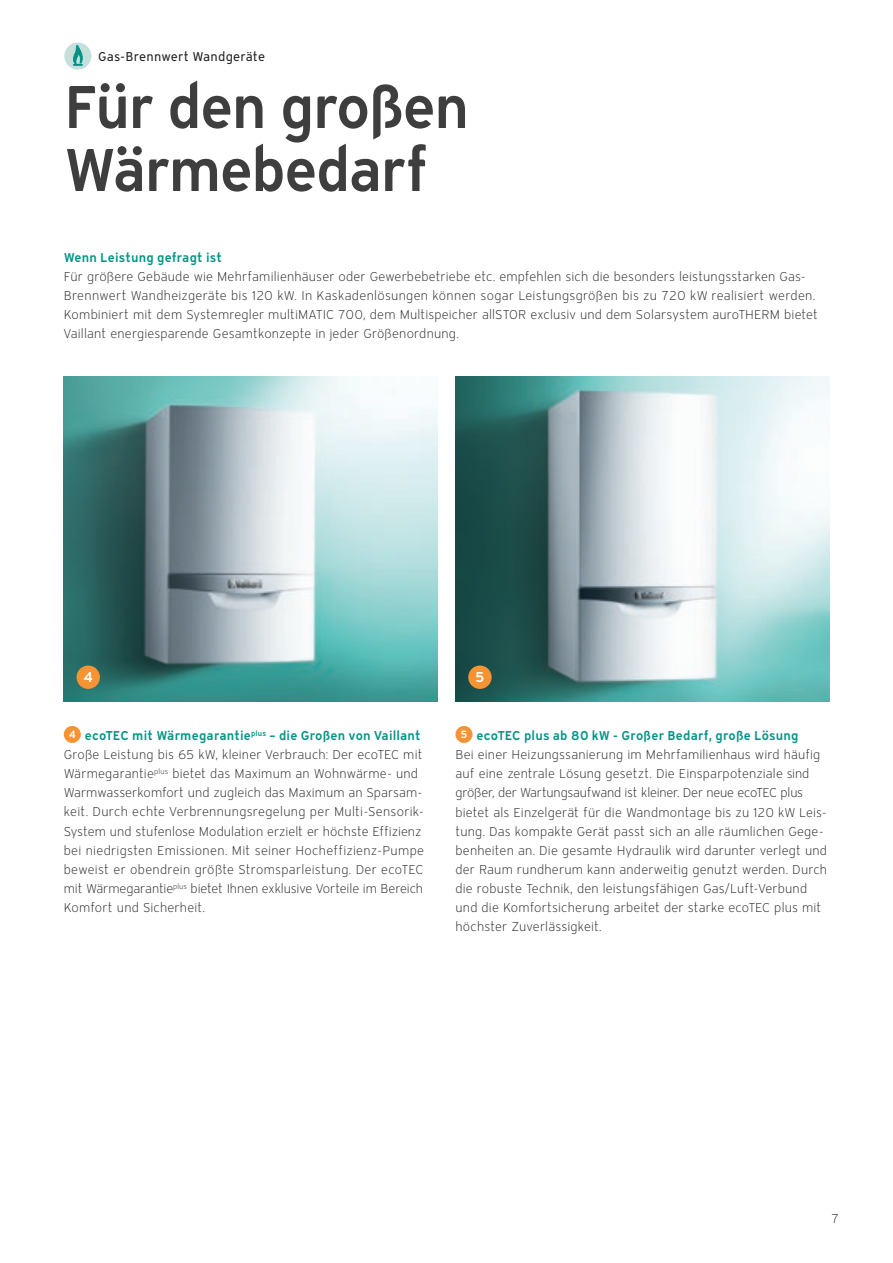
<style>
.page{position:relative;width:893px;height:1263px;background:#fff}
.page>*{position:absolute;margin:0;border:0;box-sizing:border-box;transform-origin:0 0}
.t1{font:600 60px/63px "Vaillant 16";letter-spacing:-.03em;color:#3e3e3f}
.t2{font:600 14.25px "Vaillant 16";color:#fff}
.t3{font:300 12.75px/19.2px "Vaillant 16";letter-spacing:.01em;color:#231f20}
.t4{font:12.75px "Vaillant 16";letter-spacing:.015em;color:#231f20}
.t5{font:600 12.75px "Vaillant 16";letter-spacing:.01em;color:#009385}
.s1{font-weight:600;color:#009385}
</style>
<div class="page">
<svg style="left:64px;top:43px;width:27px;height:27px"></svg>
<svg style="left:73px;top:45px;width:9px;height:21px"></svg>
<img style="left:64px;top:376px;width:373px;height:326px">
<img style="left:455px;top:376px;width:374px;height:326px">
<div style="left:64px;top:726px;width:17px;height:17px;background:#f79332;border-radius:50%"></div>
<div style="left:455px;top:726px;width:17px;height:17px;background:#f79332;border-radius:50%"></div>
<div style="left:77px;top:665px;width:23px;height:24px;background:#f79332;border-radius:50%"></div>
<div style="left:468px;top:665px;width:24px;height:24px;background:#f79332;border-radius:50%"></div>
<p class="t4" style="left:98px;top:49px;width:168px">Gas-Brennwert Wandgeräte</p>
<h1 class="t1" style="left:64px;top:73px;width:407px">Für den großen<br>Wärmebedarf</h1>
<p class="t5" style="left:64px;top:248px;width:160px">Wenn Leistung gefragt ist</p>
<p class="t3" style="left:64px;top:266px;width:756px">Für größere Gebäude wie Mehrfamilienhäuser oder Gewerbebetriebe etc. empfehlen sich die besonders leistungsstarken Gas-Brennwert Wandheizgeräte bis 120 kW. In Kaskadenlösungen können sogar Leistungsgrößen bis zu 720 kW realisiert werden.<br>Kombiniert mit dem Systemregler multiMATIC 700, dem Multispeicher allSTOR exclusiv und dem Solarsystem auroTHERM bietet Vaillant energiesparende Gesamtkonzepte in jeder Größenordnung.</p>
<p class="t2" style="left:83px;top:667px;width:11px">4</p>
<p class="t2" style="left:475px;top:667px;width:11px">5</p>
<p class="t3" style="left:64px;top:726px;width:362px;text-indent:5px"><sup>4</sup> <span class="s1">ecoTEC mit Wärmegarantie</span><sup>plus</sup> <span class="s1">– die Großen von Vaillant </span>Große Leistung bis 65 kW, kleiner Verbrauch: Der ecoTEC mit Wärmegarantie<sup>plus</sup> bietet das Maximum an Wohnwärme- und Warmwasserkomfort und zugleich das Maximum an Sparsam&shy;keit. Durch echte Verbrennungsregelung per Multi-Sensorik-System und stufenlose Modulation erzielt er höchste Effizienz bei niedrigsten Emissionen. Mit seiner Hocheffizienz-Pumpe beweist er obendrein größte Stromsparleistung. Der ecoTEC mit Wärmegarantie<sup>plus</sup> bietet Ihnen exklusive Vorteile im Bereich Komfort und Sicherheit.</p>
<p class="t3" style="left:455px;top:726px;width:373px;text-indent:5px"><sup>5</sup> <span class="s1">ecoTEC plus ab 80 kW - Großer Bedarf, große Lösung<br></span>Bei einer Heizungssanierung im Mehrfamilienhaus wird häufig auf eine zentrale Lösung gesetzt. Die Einsparpotenziale sind größer, der Wartungsaufwand ist kleiner. Der neue ecoTEC plus bietet als Einzelgerät für die Wandmontage bis zu 120 kW Leis&shy;tung. Das kompakte Gerät passt sich an alle räumlichen Gege&shy;benheiten an. Die gesamte Hydraulik wird darunter verlegt und der Raum rundherum kann anderweitig genutzt werden. Durch die robuste Technik, den leistungsfähigen Gas/Luft-Verbund und die Komfortsicherung arbeitet der starke ecoTEC plus mit höchster Zuverlässigkeit.</p>
<p class="t3" style="left:832px;top:1209px;width:9px">7</p>
</div>
